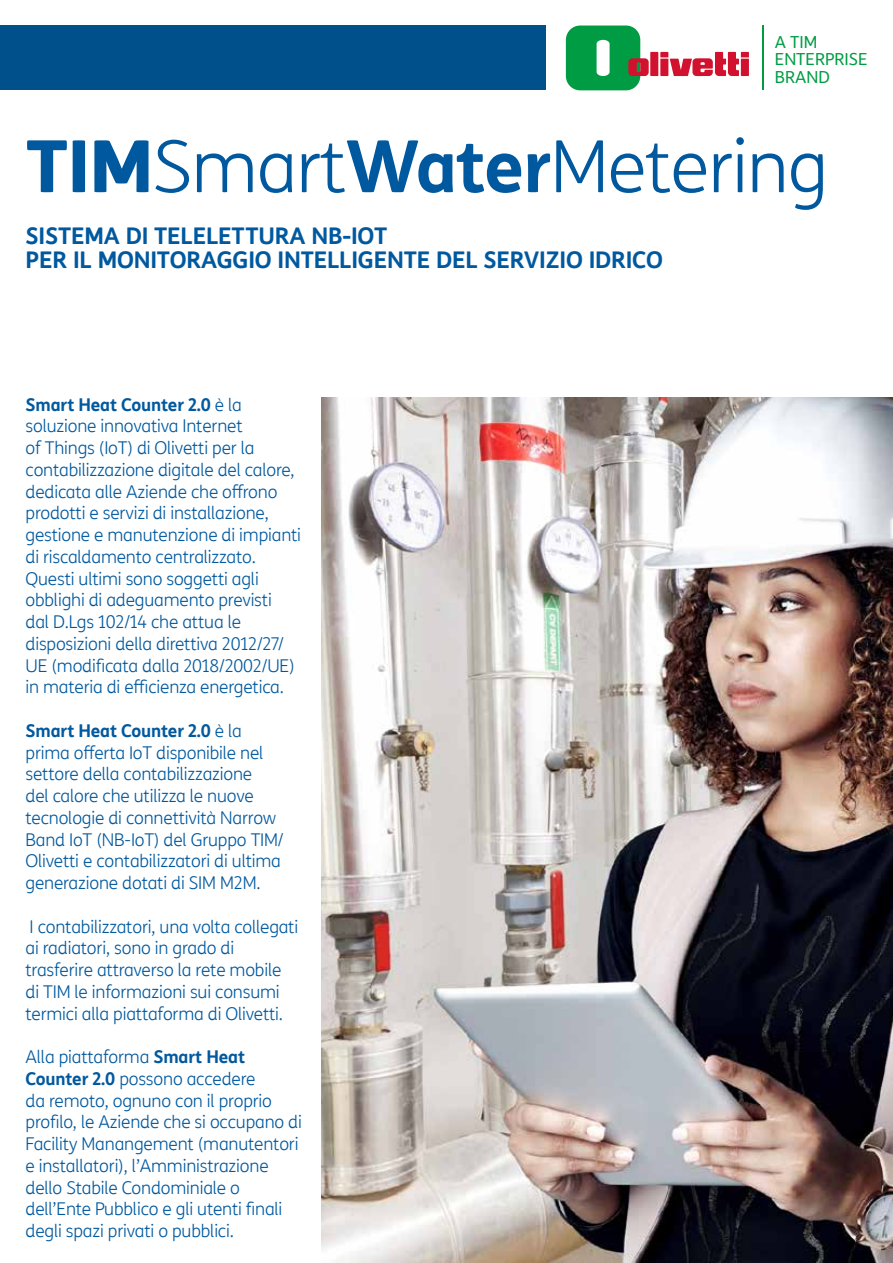
<style>
.page{position:relative;width:893px;height:1263px;background:#fff}
.page>*{position:absolute;margin:0;border:0;box-sizing:border-box;transform-origin:0 0}
.t1{font:300 72px "TIM Sans";letter-spacing:-.015em;color:#00599f}
.t2{font:700 22.5px/24px "TIM Sans";letter-spacing:-.01em;color:#00599f}
.t3{font:300 17.25px/21.8px "TIM Sans";letter-spacing:-.01em;color:#00599f}
.t4{font:16.35px/17.4px "TIM Sans";color:#009c43}
.s1{font-weight:800}
.s2{font-weight:700}
</style>
<div class="page">
<img style="left:321px;top:398px;width:572px;height:865px">
<div style="left:0;top:26px;width:545px;height:64px;background:#00508c"></div>
<svg style="left:566px;top:26px;width:83px;height:64px"></svg>
<div style="left:650px;top:52px;width:8px;height:24px;background:#d2112f"></div>
<div style="left:660px;top:52px;width:8px;height:5px;background:#d2112f"></div>
<div style="left:660px;top:59px;width:8px;height:17px;background:#d2112f"></div>
<svg style="left:670px;top:52px;width:69px;height:24px"></svg>
<div style="left:741px;top:52px;width:8px;height:5px;background:#d2112f"></div>
<div style="left:741px;top:59px;width:8px;height:17px;background:#d2112f"></div>
<hr style="left:762px;top:26px;width:2px;height:64px;background:#009c43">
<p class="t4" style="left:775px;top:33px;width:94px">A TIM<br>ENTERPRISE<br>BRAND</p>
<h1 class="t1" style="left:26px;top:118px;width:804px"><span class="s1">TIM</span>Smart<span class="s2">Water</span>Metering</h1>
<h2 class="t2" style="left:26px;top:223px;width:639px">SISTEMA DI TELELETTURA NB-IOT<br>PER IL MONITORAGGIO INTELLIGENTE DEL SERVIZIO IDRICO</h2>
<p class="t3" style="left:26px;top:393px;width:277px"><span class="s2">Smart Heat Counter 2.0</span> è la soluzione innovativa Internet<br>of Things (IoT) di Olivetti per la contabilizzazione digitale del calore, dedicata alle Aziende che offrono prodotti e servizi di installazione, gestione e manutenzione di impianti di riscaldamento centralizzato.<br>Questi ultimi sono soggetti agli obblighi di adeguamento previsti<br>dal D.Lgs 102/14 che attua le disposizioni della direttiva 2012/27/ UE (modificata dalla 2018/2002/UE) in materia di efficienza energetica.</p>
<p class="t3" style="left:26px;top:719px;width:260px"><span class="s2">Smart Heat Counter 2.0</span> è la prima offerta IoT disponibile nel settore della contabilizzazione<br>del calore che utilizza le nuove tecnologie di connettività Narrow Band IoT (NB-IoT) del Gruppo TIM/ Olivetti e contabilizzatori di ultima generazione dotati di SIM M2M.</p>
<p class="t3" style="left:26px;top:915px;width:274px">I contabilizzatori, una volta collegati ai radiatori, sono in grado di trasferire attraverso la rete mobile di TIM le informazioni sui consumi termici alla piattaforma di Olivetti.</p>
<p class="t3" style="left:26px;top:1046px;width:278px">Alla piattaforma <span class="s2">Smart Heat Counter 2.0</span> possono accedere<br>da remoto, ognuno con il proprio profilo, le Aziende che si occupano di Facility Manangement (manutentori e installatori), l’Amministrazione dello Stabile Condominiale o dell’Ente Pubblico e gli utenti finali degli spazi privati o pubblici.</p>
</div>
